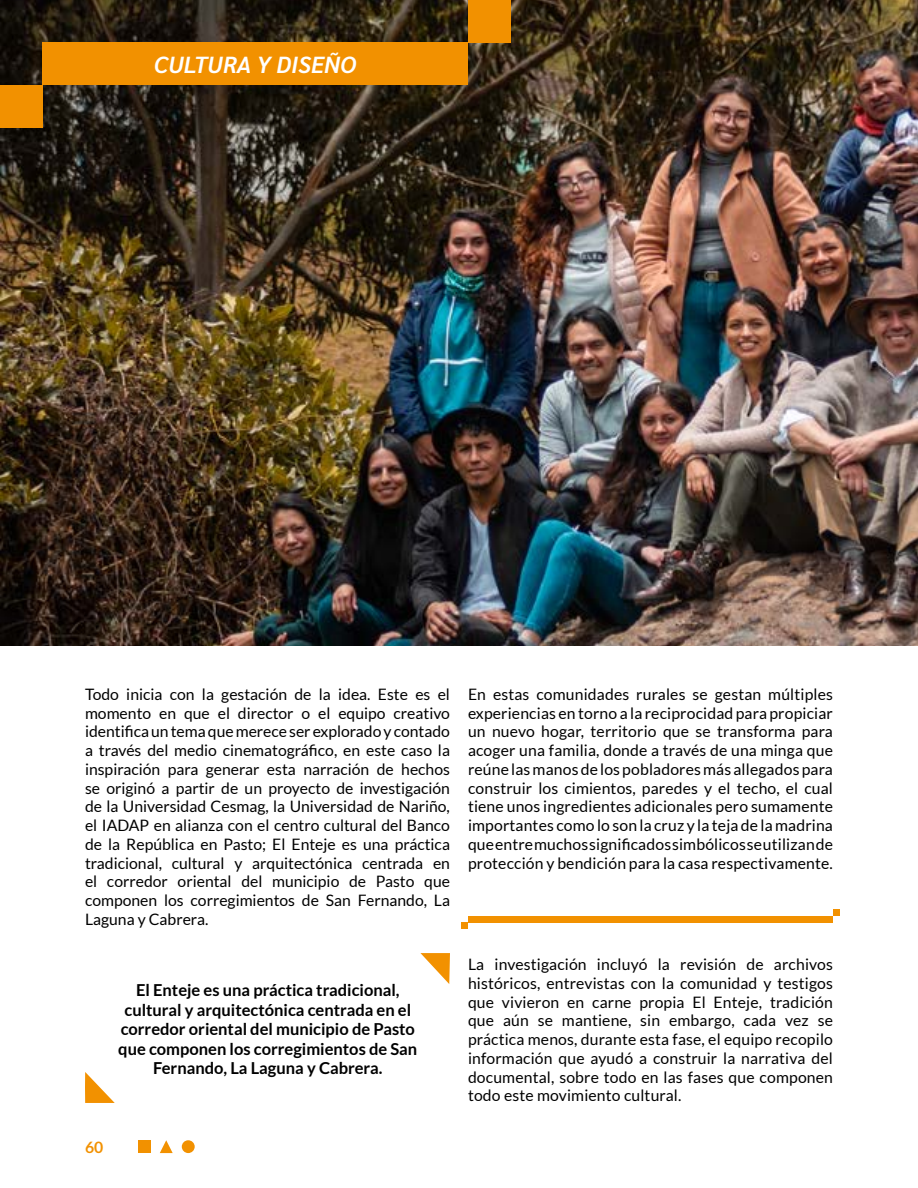
<style>
.page{position:relative;width:918px;height:1188px;background:#fff}
.page>*{position:absolute;margin:0;border:0;box-sizing:border-box;transform-origin:0 0}
.t1{font:italic 600 23.25px "Sarabun";color:#fff}
.t2{font:700 16.5px/19.5px "Lato";color:#000;text-align:center}
.t3{font:15.75px/18.8px "Lato";letter-spacing:.01em;color:#000;text-align:justify}
.t4{font:700 15.75px "Lato";color:#f29100}
</style>
<div class="page">
<img style="left:0;top:0;width:918px;height:646px">
<svg style="left:85px;top:1072px;width:30px;height:31px"></svg>
<svg style="left:420px;top:953px;width:30px;height:31px"></svg>
<div style="left:461px;top:922px;width:7px;height:7px;background:#f29100"></div>
<div style="left:833px;top:909px;width:7px;height:7px;background:#f29100"></div>
<div style="left:468px;top:916px;width:365px;height:6px;background:#f29100"></div>
<div style="left:468px;top:0;width:42px;height:43px;background:#f29100"></div>
<div style="left:43px;top:43px;width:425px;height:42px;background:#f29100"></div>
<div style="left:0;top:85px;width:43px;height:43px;background:#f29100"></div>
<div style="left:138px;top:1140px;width:13px;height:13px;background:#f29100"></div>
<div style="left:182px;top:1140px;width:13px;height:13px;background:#f29100;border-radius:50%"></div>
<svg style="left:160px;top:1140px;width:13px;height:13px"></svg>
<h1 class="t1" style="left:154px;top:51px;width:204px">CULTURA Y DISEÑO</h1>
<p class="t3" style="left:85px;top:685px;width:367px">Todo inicia con la gestación de la idea. Este es el momento en que el director o el equipo creativo identifica un tema que merece ser explorado y contado a través del medio cinematográfico, en este caso la inspiración para generar esta narración de hechos se originó a partir de un proyecto de investigación de la Universidad Cesmag, la Universidad de Nariño, el IADAP en alianza con el centro cultural del Banco de la República en Pasto; El Enteje es una práctica tradicional, cultural y arquitectónica centrada en el corredor oriental del municipio de Pasto que componen los corregimientos de San Fernando, La Laguna y Cabrera.</p>
<p class="t3" style="left:468px;top:685px;width:366px">En estas comunidades rurales se gestan múltiples experiencias en torno a la reciprocidad para propiciar un nuevo hogar, territorio que se transforma para acoger una familia, donde a través de una minga que reúne las manos de los pobladores más allegados para construir los cimientos, paredes y el techo, el cual tiene unos ingredientes adicionales pero sumamente importantes como lo son la cruz y la teja de la madrina que entre muchos significados simbólicos se utilizan de protección y bendición para la casa respectivamente.</p>
<p class="t3" style="left:468px;top:955px;width:367px">La investigación incluyó la revisión de archivos históricos, entrevistas con la comunidad y testigos que vivieron en carne propia El Enteje, tradición que aún se mantiene, sin embargo, cada vez se práctica menos, durante esta fase, el equipo recopilo información que ayudó a construir la narrativa del documental, sobre todo en las fases que componen todo este movimiento cultural.</p>
<p class="t2" style="left:118px;top:980px;width:301px">El Enteje es una práctica tradicional, cultural y arquitectónica centrada en el corredor oriental del municipio de Pasto que componen los corregimientos de San Fernando, La Laguna y Cabrera.</p>
<p class="t4" style="left:85px;top:1138px;width:20px">60</p>
</div>
